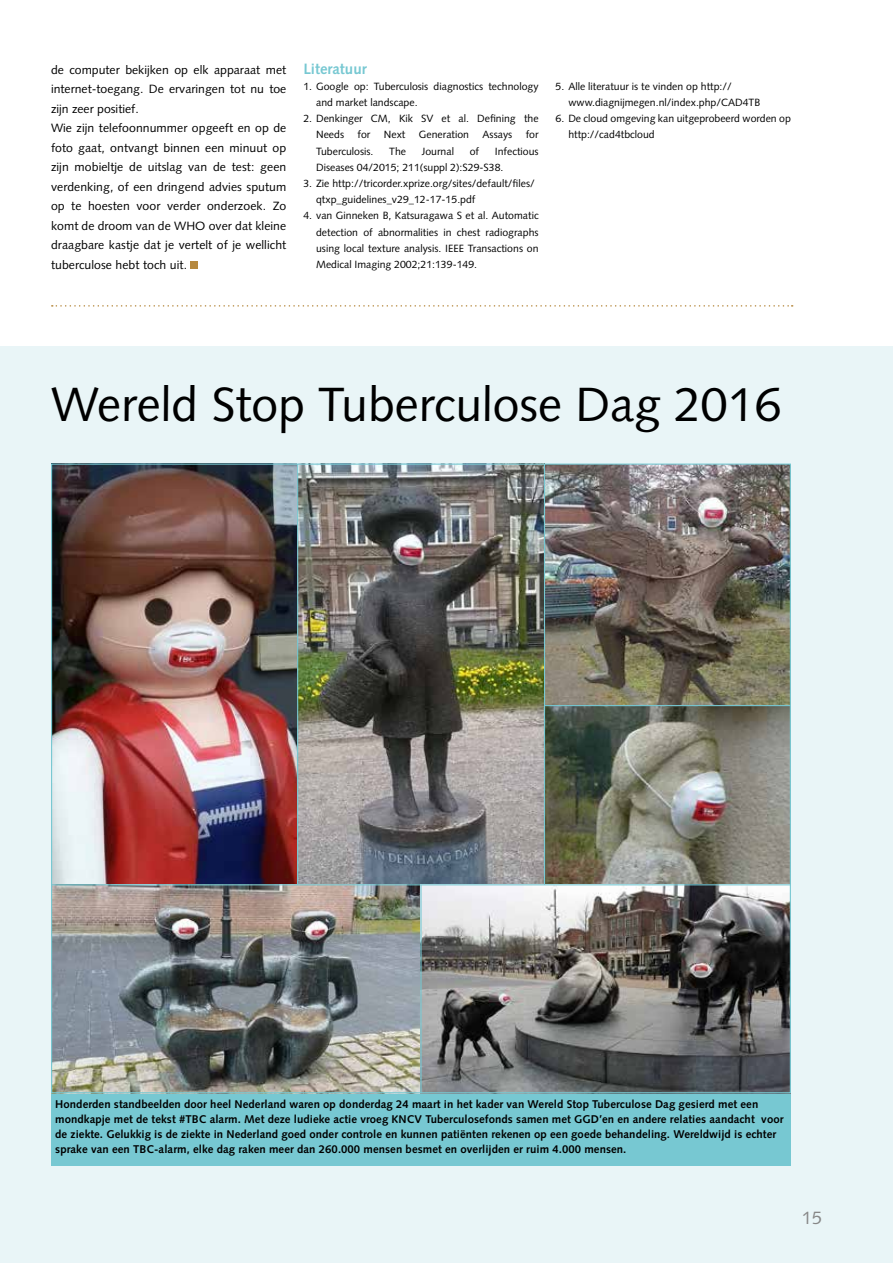
<style>
.page{position:relative;width:893px;height:1263px;background:#fff}
.page>*{position:absolute;margin:0;border:0;box-sizing:border-box;transform-origin:0 0}
.t1{font:48px "Syntax";color:#000}
.t2{font:18px "Syntax";color:#878787}
.t3{font:700 15px "Syntax";color:#77c8d2}
.t4{font:12px/19.5px "Syntax";letter-spacing:.005em;color:#000}
.t5{font:700 11.25px/15px "Syntax";letter-spacing:.005em;color:#000}
.t6{font:10.5px/16.2px "Syntax";color:#000}
</style>
<div class="page">
<div style="left:0;top:347px;width:893px;height:916px;background:#e9f5f7"></div>
<div style="left:191px;top:261px;width:7px;height:7px;background:#b6893f"></div>
<svg style="left:52px;top:305px;width:741px;height:2px"></svg>
<img style="left:545px;top:465px;width:244px;height:419px">
<div style="left:51px;top:1093px;width:740px;height:73px;background:#77c8d2"></div>
<img style="left:53px;top:465px;width:244px;height:419px">
<img style="left:298px;top:465px;width:246px;height:419px">
<img style="left:53px;top:885px;width:736px;height:206px">
<hr style="left:51px;top:884px;width:740px;height:1px;background:#77c8d2">
<hr style="left:544px;top:705px;width:247px;height:1px;background:#77c8d2">
<hr style="left:297px;top:464px;width:1px;height:421px;background:#77c8d2">
<hr style="left:544px;top:464px;width:1px;height:421px;background:#77c8d2">
<hr style="left:420px;top:885px;width:2px;height:208px;background:#77c8d2">
<p class="t4" style="left:51px;top:60px;width:237px">de computer bekijken op elk apparaat met internet-toegang. De ervaringen tot nu toe zijn zeer positief.<br>Wie zijn telefoonnummer opgeeft en op de foto gaat, ontvangt binnen een minuut op zijn mobieltje de uitslag van de test: geen verdenking, of een dringend advies sputum op te hoesten voor verder onderzoek. Zo komt de droom van de WHO over dat kleine draagbare kastje dat je vertelt of je wellicht tuberculose hebt toch uit.</p>
<h3 class="t3" style="left:303px;top:60px;width:65px">Literatuur</h3>
<p class="t6" style="left:316px;top:78px;width:224px;text-indent:-13px">1. Google op: Tuberculosis diagnostics technology and market landscape.</p>
<p class="t6" style="left:316px;top:110px;width:224px;text-indent:-13px">2. Denkinger CM, Kik SV et al. Defining the<br>Needs</p>
<p class="t6" style="left:358px;top:127px;width:14px">for</p>
<p class="t6" style="left:384px;top:127px;width:23px">N ext</p>
<p class="t6" style="left:419px;top:127px;width:52px">Generation</p>
<p class="t6" style="left:483px;top:127px;width:31px">Assays</p>
<p class="t6" style="left:526px;top:127px;width:14px">for</p>
<p class="t6" style="left:316px;top:143px;width:59px">Tuberculosis.</p>
<p class="t6" style="left:389px;top:143px;width:18px">The</p>
<p class="t6" style="left:422px;top:143px;width:34px">Journal</p>
<p class="t6" style="left:470px;top:143px;width:11px">of</p>
<p class="t6" style="left:316px;top:143px;width:224px;text-indent:179px">Infectious<br>Diseases 04/2015; 211(suppl 2):S29-S38.</p>
<p class="t6" style="left:316px;top:175px;width:220px;text-indent:-13px">3. Zie http://tricorder.xprize.org/sites/default/files/ qtxp_guidelines_v29_12-17-15.pdf</p>
<p class="t6" style="left:316px;top:208px;width:224px;text-align:justify;text-indent:-13px">4. van Ginneken B, Katsuragawa S et al. Automatic detection of abnormalities in chest radiographs using local texture analysis. IEEE</p>
<p class="t6" style="left:316px;top:240px;width:224px;text-indent:152px">Transactions on<br>Medical Imaging 2002;21:139-149.</p>
<p class="t6" style="left:568px;top:78px;width:193px;text-indent:-13px">5. Alle literatuur is te vinden op http:// www.diagnijmegen.nl/index.php/CAD4TB</p>
<p class="t6" style="left:568px;top:110px;width:224px;text-indent:-13px">6. De cloud omgeving kan uitgeprobeerd worden op http://cad4tbcloud</p>
<h1 class="t1" style="left:51px;top:376px;width:731px">Wereld Stop Tuberculose Dag 2016</h1>
<p class="t5" style="left:55px;top:1096px;width:730px">Honderden standbeelden door heel Nederland waren op donderdag 24 maart in het kader van Wereld Stop Tuberculose Dag gesierd met een mondkapje met de tekst #TBC alarm. Met deze ludieke actie vroeg KNCV Tuberculosefonds samen met GGD’en en andere relaties aandacht voor de ziekte. Gelukkig is de ziekte in Nederland goed onder controle en kunnen patiënten rekenen op een goede behandeling. Wereldwijd is echter sprake van een TBC-alarm, elke dag raken meer dan 260.000 mensen besmet en overlijden er ruim 4.000 mensen.</p>
<h2 class="t2" style="left:802px;top:1207px;width:22px">15</h2>
</div>
